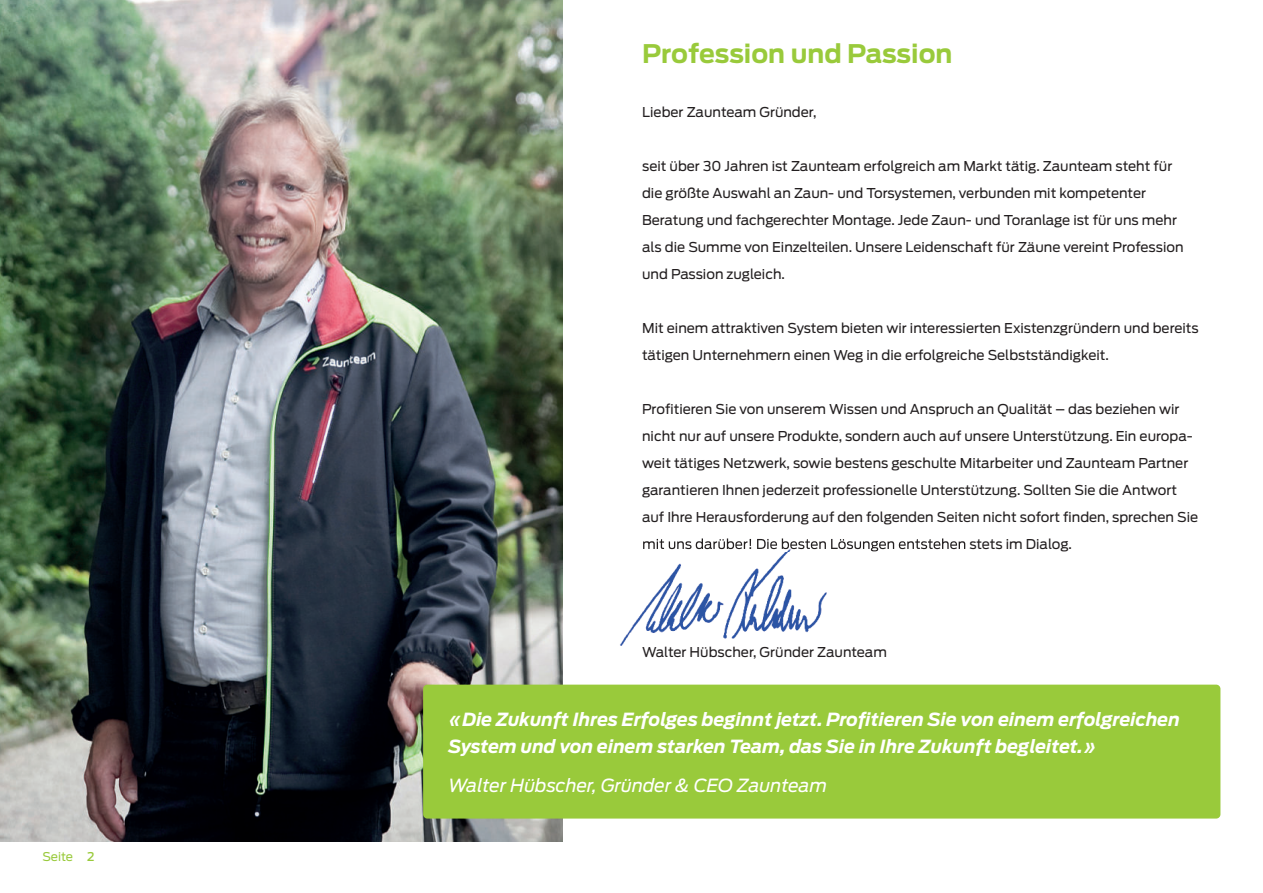
<style>
.page{position:relative;width:1263px;height:893px;background:#fff}
.page>*{position:absolute;margin:0;border:0;box-sizing:border-box;transform-origin:0 0}
.t1{font:700 25.5px "Antenna";color:#99ca3b}
.t2{font:italic 700 18px/27px "Antenna";color:#fff}
.t3{font:italic 18px "Antenna";color:#fff}
.t4{font:13.5px/27px "Antenna";color:#231f20}
.t5{font:12px "Antenna";letter-spacing:-.01em;color:#99ca3b}
.s1{font-weight:500}
</style>
<div class="page">
<img style="left:0;top:0;width:563px;height:842px">
<div style="left:423px;top:685px;width:797px;height:134px;background:#99ca3b;border-radius:4px"></div>
<img style="left:620px;top:551px;width:257px;height:95px">
<img style="left:671px;top:539px;width:295px;height:12px">
<img style="left:643px;top:539px;width:134px;height:10px">
<p class="t5" style="left:43px;top:850px;width:54px">Seite <span class="s1">2</span></p>
<h1 class="t1" style="left:642px;top:43px;width:312px">Profession und Passion</h1>
<p class="t4" style="left:642px;top:99px;width:176px">Lieber Zaunteam Gründer,</p>
<p class="t4" style="left:642px;top:153px;width:543px">seit über 30 Jahren ist Zaunteam erfolgreich am Markt tätig. Zaunteam steht für die größte Auswahl an Zaun- und Torsystemen, verbunden mit kompetenter Beratung und fachgerechter Montage. Jede Zaun- und Toranlage ist für uns mehr als die Summe von Einzelteilen. Unsere Leidenschaft für Zäune vereint Profession und Passion zugleich.</p>
<p class="t4" style="left:642px;top:315px;width:558px">Mit einem attraktiven System bieten wir interessierten Existenzgründern und bereits tätigen Unternehmern einen Weg in die erfolgreiche Selbstständigkeit.</p>
<p class="t4" style="left:642px;top:396px;width:558px">Profitieren Sie von unserem Wissen und Anspruch an Qualität – das beziehen wir nicht nur auf unsere Produkte, sondern auch auf unsere Unterstützung. Ein europa&shy;weit tätiges Netzwerk, sowie bestens geschulte Mitarbeiter und Zaunteam Partner garantieren Ihnen jederzeit professionelle Unterstützung. Sollten Sie die Antwort auf Ihre Herausforderung auf den folgenden Seiten nicht sofort finden, sprechen Sie</p>
<p class="t4" style="left:642px;top:639px;width:246px">Walter Hübscher, Gründer Zaunteam</p>
<h2 class="t2" style="left:449px;top:707px;width:733px">«Die Zukunft Ihres Erfolges beginnt jetzt. Profitieren Sie von einem erfolgreichen<br>System und von einem starken Team, das Sie in Ihre Zukunft begleitet.»</h2>
<h2 class="t3" style="left:449px;top:778px;width:380px">Walter Hübscher, Gründer &amp; CEO Zaunteam</h2>
</div>
